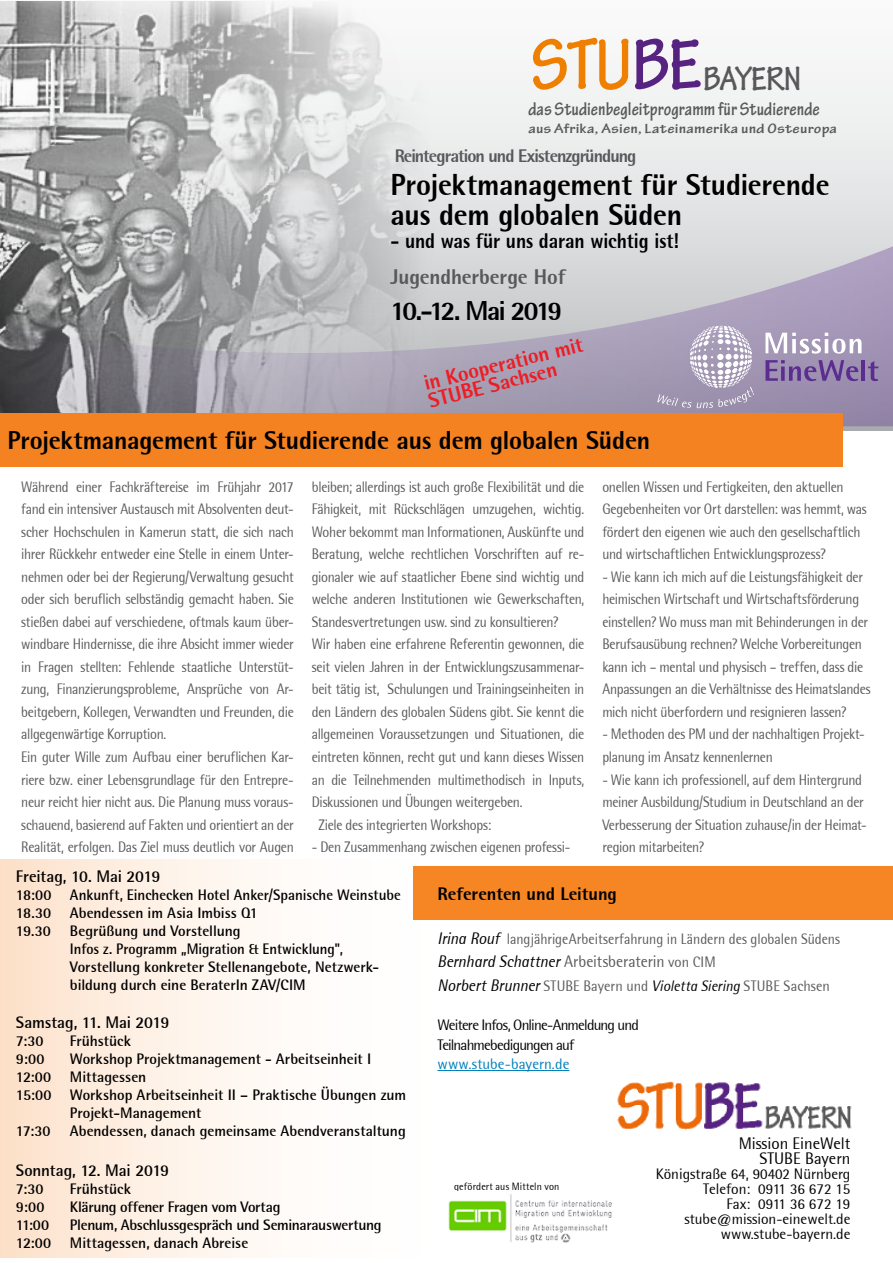
<style>
.page{position:relative;width:893px;height:1263px;background:#fff}
.page>*{position:absolute;margin:0;border:0;box-sizing:border-box;transform-origin:0 0}
.t1{font:700 condensed 35.85px "Tekton Pro";letter-spacing:-.02em;color:#58585a}
.t2{font:800 30px/30px "Rotis Semi Sans";letter-spacing:-.01em;color:#000;scale:.96 1}
.t3{font:800 27px "Rotis Semi Sans";letter-spacing:-.09em;color:#000}
.t4{font:800 25.5px "Rotis Semi Sans";letter-spacing:-.005em;color:#000}
.t5{font:800 21px "Rotis Semi Sans";letter-spacing:-.005em;color:#000;scale:.91 1}
.t6{font:800 21px/18px "Rotis Semi Sans";color:#ed1d24}
.t7{font:800 21px "Rotis Semi Sans";letter-spacing:-.005em;color:#58595b}
.t8{font:700 condensed 19.5px "Tekton Pro";color:#58595b}
.t9{font:800 18px "Rotis Semi Sans";letter-spacing:-.055em;color:#58595b}
.t10{font:800 18px "Rotis Semi Sans";letter-spacing:-.005em;color:#000}
.t11{font:700 16.5px "Rotis Semi Sans";letter-spacing:-.01em;color:#000}
.t12{font:italic 16.5px "Rotis Semi Sans";letter-spacing:-.005em;color:#000;scale:.95 1}
.t13{font:16.5px/15px "Rotis Semi Sans";color:#000;text-align:right}
.t14{font:15px/22.5px "Rotis Semi Sans";letter-spacing:-.02em;color:#58595b;scale:.91 1}
.t15{font:700 15px/18px "Rotis Semi Sans";letter-spacing:-.005em;color:#000}
.t16{font:15px/15px "Rotis Semi Sans";color:#000;text-align:right}
.t17{font:15px "Rotis Semi Sans";color:#58595b;scale:.92 1}
.t18{font:15px "Rotis Semi Sans";letter-spacing:.005em;color:#5a5b5d;scale:.95 1}
.t19{font:15px/19.5px "Rotis Semi Sans";letter-spacing:-.055em;color:#000}
.t20{font:15px "Rotis Semi Sans";letter-spacing:.005em;color:#007fba}
.t21{font:700 condensed 14.25px "Tekton Pro";letter-spacing:.01em;color:#58595b;scale:1.37 1}
.t22{font:10.5px "Rotis Semi Sans";letter-spacing:.015em;color:#000;scale:.95 1}
.s1{font-size:76.95px;color:#ee7f00}
.s2{font-size:76.95px;color:#572381}
.s3{font-style:italic;font-size:16.5px;color:#000}
.s4{font-style:normal;color:#58595b}
.s5{font-style:normal;font-size:15px;color:#58595b}
.s6{font-style:italic;color:#000}
</style>
<div class="page">
<div style="left:0;top:859px;width:446px;height:399px;background:linear-gradient(to right,#fde5d0,#fff)"></div>
<svg style="left:0;top:1px;width:893px;height:430px"></svg>
<img style="left:617px;top:1081px;width:235px;height:48px">
<img style="left:0;top:2px;width:443px;height:241px">
<svg style="left:0;top:243px;width:893px;height:183px;background:#aca9b2"></svg>
<svg style="left:765px;top:333px;width:96px;height:21px"></svg>
<svg style="left:765px;top:360px;width:93px;height:21px;background:#856ba4"></svg>
<hr style="left:862px;top:360px;width:3px;height:21px;background:#5c2d91">
<svg style="left:868px;top:361px;width:10px;height:20px"></svg>
<svg style="left:657px;top:326px;width:97px;height:82px;background:#b2a9c0"></svg>
<div style="left:0;top:414px;width:843px;height:53px;background:#f58220"></div>
<div style="left:414px;top:866px;width:479px;height:53px;background:#f68524"></div>
<hr style="left:437px;top:1070px;width:132px;height:1px;background:#007fba">
<img style="left:448px;top:1194px;width:164px;height:49px">
<h1 class="t1" style="left:530px;top:58px;width:272px"><span class="s1">STU</span><span class="s2">BE</span>BAYERN</h1>
<h3 class="t8" style="left:528px;top:97px;width:293px">das Studienbegleitprogramm für Studierende</h3>
<p class="t21" style="left:528px;top:120px;width:227px">aus Afrika, Asien, Lateinamerika und Osteuropa</p>
<p class="t9" style="left:395px;top:145px;width:243px">Reintegration und Existenzgründung</p>
<h2 class="t2" style="left:390px;top:169px;width:459px">Projektmanagement für Studierende aus dem globalen Süden</h2>
<h3 class="t5" style="left:390px;top:227px;width:319px">- und was für uns daran wichtig ist!</h3>
<h3 class="t7" style="left:390px;top:263px;width:176px">Jugendherberge Hof</h3>
<h3 class="t3" style="left:390px;top:293px;width:173px">10.-12. Mai 2019</h3>
<h3 class="t6" style="left:422px;top:374px;width:164px;rotate:-14deg">in Kooperation mit<br>STUBE Sachsen</h3>
<h3 class="t4" style="left:7px;top:424px;width:644px">Projektmanagement für Studierende aus dem globalen Süden</h3>
<p class="t14" style="left:21px;top:475px;width:301px">Während einer Fachkräftereise im Frühjahr 2017 fand ein intensiver Austausch mit Absolventen deut&shy;scher Hochschulen in Kamerun statt, die sich nach ihrer Rückkehr entweder eine Stelle in einem Unter&shy;nehmen oder bei der Regierung/Verwaltung gesucht oder sich beruflich selbständig gemacht haben. Sie stießen dabei auf verschiedene, oftmals kaum über&shy;windbare Hindernisse, die ihre Absicht immer wieder in Fragen stellten: Fehlende staatliche Unterstüt&shy;zung, Finanzierungsprobleme, Ansprüche von Ar&shy;beitgebern, Kollegen, Verwandten und Freunden, die allgegenwärtige Korruption.<br>Ein guter Wille zum Aufbau einer beruflichen Kar&shy;riere bzw. einer Lebensgrundlage für den Entrepre&shy;neur reicht hier nicht aus. Die Planung muss voraus&shy;schauend, basierend auf Fakten und orientiert an der Realität, erfolgen. Das Ziel muss deutlich vor Augen</p>
<p class="t14" style="left:312px;top:475px;width:301px">bleiben; allerdings ist auch große Flexibilität und die</p>
<p class="t14" style="left:312px;top:498px;width:301px">Fähigkeit, mit Rückschlägen umzugehen, wichtig.</p>
<p class="t14" style="left:312px;top:520px;width:301px">Woher bekommt man Informationen, Auskünfte und</p>
<p class="t14" style="left:312px;top:543px;width:301px">Beratung, welche rechtlichen Vorschriften auf re-</p>
<p class="t14" style="left:312px;top:565px;width:301px">gionaler wie auf staatlicher Ebene sind wichtig und</p>
<p class="t14" style="left:312px;top:588px;width:301px">welche anderen Institutionen wie Gewerkschaften,</p>
<p class="t14" style="left:312px;top:610px;width:272px">Standesvertretungen usw. sind zu konsultieren?</p>
<p class="t14" style="left:312px;top:633px;width:301px">Wir haben eine erfahrene Referentin gewonnen, die</p>
<p class="t14" style="left:312px;top:655px;width:301px">seit vielen Jahren in der Entwicklungszusammenar-</p>
<p class="t14" style="left:312px;top:678px;width:301px">beit tätig ist, Schulungen und Trainingseinheiten in</p>
<p class="t14" style="left:312px;top:700px;width:301px">den Ländern des globalen Südens gibt. Sie kennt die</p>
<p class="t14" style="left:312px;top:723px;width:301px">allgemeinen Voraussetzungen und Situationen, die</p>
<p class="t14" style="left:312px;top:745px;width:301px">eintreten können, recht gut und kann dieses Wissen</p>
<p class="t14" style="left:312px;top:768px;width:301px">an die Teilnehmenden multimethodisch in Inputs,</p>
<p class="t14" style="left:312px;top:790px;width:233px">Diskussionen und Übungen weitergeben.</p>
<p class="t14" style="left:318px;top:813px;width:191px">Ziele des integrierten Workshops:</p>
<p class="t14" style="left:312px;top:835px;width:286px">- Den Zusammenhang zwischen eigenen professi-</p>
<p class="t14" style="left:602px;top:475px;width:292px">onellen Wissen und Fertigkeiten, den aktuellen Gegebenheiten vor Ort darstellen: was hemmt, was fördert den eigenen wie auch den gesellschaftlich und wirtschaftlichen Entwicklungsprozess?</p>
<p class="t14" style="left:602px;top:565px;width:296px">- Wie kann ich mich auf die Leistungsfähigkeit der heimischen Wirtschaft und Wirtschaftsförderung einstellen? Wo muss man mit Behinderungen in der Berufsausübung rechnen? Welche Vorbereitungen kann ich – mental und physisch – treffen, dass die Anpassungen an die Verhältnisse des Heimatslandes mich nicht überfordern und resignieren lassen?</p>
<p class="t14" style="left:602px;top:723px;width:290px">- Methoden des PM und der nachhaltigen Projekt&shy;planung im Ansatz kennenlernen</p>
<p class="t14" style="left:602px;top:768px;width:292px">- Wie kann ich professionell, auf dem Hintergrund meiner Ausbildung/Studium in Deutschland an der Verbesserung der Situation zuhause/in der Heimat&shy;region mitarbeiten?</p>
<p class="t11" style="left:16px;top:866px;width:146px">Freitag, 10. Mai 2019</p>
<p class="t15" style="left:16px;top:886px;width:386px">18:00 Ankunft, Einchecken Hotel Anker/Spanische Weinstube<br>18.30</p>
<p class="t15" style="left:70px;top:904px;width:190px">Abendessen im Asia Imbiss Q1</p>
<p class="t15" style="left:16px;top:922px;width:36px">19.30</p>
<p class="t15" style="left:70px;top:922px;width:311px">Begrüßung und Vorstellung<br>Infos z. Programm „Migration &amp; Entwicklung", Vorstellung konkreter Stellenangebote, Netzwerk&shy;bildung durch eine BeraterIn ZAV/CIM</p>
<p class="t11" style="left:16px;top:1012px;width:155px">Samstag, 11. Mai 2019</p>
<p class="t15" style="left:16px;top:1032px;width:29px">7:30</p>
<p class="t15" style="left:70px;top:1032px;width:63px">Frühstück</p>
<p class="t15" style="left:16px;top:1050px;width:30px">9:00</p>
<p class="t15" style="left:70px;top:1050px;width:303px">Workshop Projektmanagement - Arbeitseinheit I</p>
<p class="t15" style="left:16px;top:1068px;width:132px">12:00 Mittagessen</p>
<p class="t15" style="left:16px;top:1086px;width:392px">15:00 Workshop Arbeitseinheit II – Praktische Übungen zum</p>
<p class="t15" style="left:70px;top:1104px;width:133px">Projekt-Management</p>
<p class="t15" style="left:16px;top:1122px;width:36px">17:30</p>
<p class="t15" style="left:70px;top:1122px;width:337px">Abendessen, danach gemeinsame Abendveranstaltung</p>
<p class="t11" style="left:16px;top:1160px;width:155px">Sonntag, 12. Mai 2019</p>
<p class="t15" style="left:16px;top:1179px;width:29px">7:30</p>
<p class="t15" style="left:70px;top:1179px;width:63px">Frühstück</p>
<p class="t15" style="left:16px;top:1197px;width:30px">9:00</p>
<p class="t15" style="left:70px;top:1197px;width:212px">Klärung offener Fragen vom Vortag</p>
<p class="t15" style="left:16px;top:1215px;width:35px">11:00</p>
<p class="t15" style="left:16px;top:1215px;width:367px;text-indent:54px">Plenum, Abschlussgespräch und Seminarauswertung<br>12:00 Mittagessen, danach Abreise</p>
<p class="t10" style="left:437px;top:883px;width:181px">Referenten und Leitung</p>
<p class="t17" style="left:437px;top:929px;width:439px"><span class="s3">Irina Rouf</span> langjährigeArbeitserfahrung in Ländern des globalen Südens</p>
<p class="t12" style="left:437px;top:952px;width:294px">Bernhard Schattner <span class="s4">Arbeitsberaterin</span> <span class="s5">von CIM</span></p>
<p class="t18" style="left:437px;top:977px;width:415px"><span class="s3">Norbert Brunner</span> STUBE Bayern und <span class="s6">Violetta Siering</span> STUBE Sachsen</p>
<p class="t19" style="left:437px;top:1015px;width:203px">Weitere Infos, Online-Anmeldung und<br>Teilnahmebedigungen auf</p>
<p class="t20" style="left:437px;top:1055px;width:133px">www.stube-bayern.de</p>
<p class="t22" style="left:454px;top:1180px;width:112px">gefördert aus Mitteln von</p>
<p class="t13" style="left:739px;top:1136px;width:113px">Mission EineWelt<br>STUBE Bayern</p>
<p class="t16" style="left:656px;top:1166px;width:196px">Königstraße 64, 90402 Nürnberg<br>Telefon: 0911 36 672 15<br>Fax: 0911 36 672 19 stube@mission-einewelt.de www.stube-bayern.de</p>
</div>
